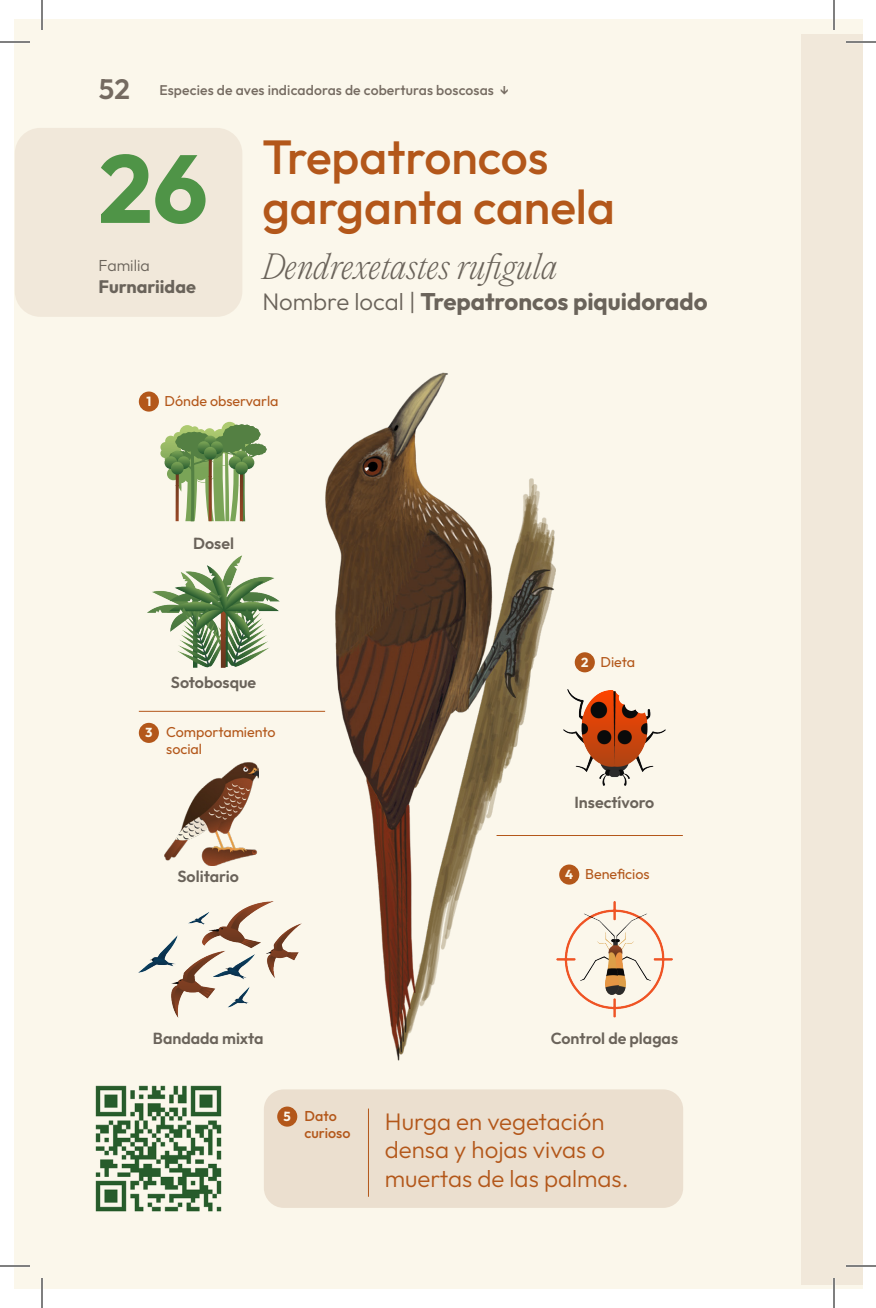
<style>
.page{position:relative;width:876px;height:1308px;background:#fff}
.page>*{position:absolute;margin:0;border:0;box-sizing:border-box;transform-origin:0 0}
.t1{font:700 96px "Outfit";color:#4f9447}
.t2{font:500 48px/50px "Outfit";color:#b3571a}
.t3{font:italic 200 32px "PP Editorial New";letter-spacing:.01em;color:#6a635a}
.t4{font:300 24px/28.8px "Outfit";color:#b3571a}
.t5{font:700 24px "Outfit";color:#6a635a}
.t6{font:700 18px "Outfit";color:#6a635a}
.t7{font:600 16px "Outfit";color:#6a635a}
.t8{font:300 16px "Outfit";color:#6a635a}
.t9{font:14.4px/17.2px "Outfit";color:#b3571a}
.t10{font:500 14.4px "Outfit";color:#b3571a}
.t11{font:500 14px "Outfit";letter-spacing:.01em;color:#756b61}
.t12{font:700 13px "Outfit";color:#fbf7eb}
.s1{font-weight:600;font-size:28px}
.s2{font-weight:300}
</style>
<div class="page">
<div style="left:15px;top:19px;width:847px;height:1270px;background:#fbf7eb"></div>
<div style="left:264px;top:1089px;width:419px;height:119px;background:#ebdfcf;border-radius:20px"></div>
<hr style="left:368px;top:1109px;width:1px;height:88px;background:#b3571a">
<div style="left:277px;top:1107px;width:20px;height:20px;background:#b3571a;border-radius:50%"></div>
<div style="left:575px;top:652px;width:20px;height:20px;background:#b3571a;border-radius:50%"></div>
<div style="left:559px;top:865px;width:20px;height:20px;background:#b3571a;border-radius:50%"></div>
<img style="left:563px;top:690px;width:103px;height:96px">
<img style="left:95px;top:1085px;width:127px;height:127px">
<div style="left:15px;top:128px;width:227px;height:189px;background:#f1e8da;border-radius:26px"></div>
<img style="left:325px;top:373px;width:230px;height:687px">
<div style="left:139px;top:392px;width:20px;height:20px;background:#b3571a;border-radius:50%"></div>
<svg style="left:160px;top:422px;width:107px;height:99px"></svg>
<hr style="left:139px;top:711px;width:186px;height:1px;background:#b3571a">
<hr style="left:497px;top:835px;width:186px;height:1px;background:#b3571a">
<div style="left:139px;top:723px;width:20px;height:20px;background:#b3571a;border-radius:50%"></div>
<div style="left:802px;top:34px;width:60px;height:1250px;background:#f1e8da"></div>
<img style="left:148px;top:555px;width:131px;height:112px">
<img style="left:164px;top:762px;width:94px;height:104px">
<img style="left:139px;top:902px;width:163px;height:116px">
<img style="left:556px;top:902px;width:117px;height:116px">
<hr style="left:0;top:41px;width:30px;height:2px;background:#fff">
<hr style="left:846px;top:41px;width:30px;height:2px;background:#fff">
<hr style="left:0;top:1265px;width:30px;height:2px;background:#fff">
<hr style="left:846px;top:1265px;width:30px;height:2px;background:#fff">
<hr style="left:41px;top:0;width:2px;height:30px;background:#fff">
<hr style="left:41px;top:1278px;width:2px;height:30px;background:#fff">
<hr style="left:833px;top:0;width:2px;height:30px;background:#fff">
<hr style="left:833px;top:1278px;width:2px;height:30px;background:#fff">
<hr style="left:0;top:42px;width:30px;height:1px;background:#000">
<hr style="left:846px;top:42px;width:30px;height:1px;background:#000">
<hr style="left:0;top:1266px;width:30px;height:1px;background:#000">
<hr style="left:846px;top:1266px;width:30px;height:1px;background:#000">
<hr style="left:42px;top:0;width:1px;height:30px;background:#000">
<hr style="left:42px;top:1278px;width:1px;height:30px;background:#000">
<hr style="left:834px;top:0;width:1px;height:30px;background:#000">
<hr style="left:834px;top:1278px;width:1px;height:30px;background:#000">
<p class="t11" style="left:99px;top:81px;width:412px"><span class="s1">52</span> Especies de aves indicadoras de coberturas boscosas ↓</p>
<p class="t1" style="left:99px;top:125px;width:111px">26</p>
<p class="t8" style="left:99px;top:256px;width:53px">Familia</p>
<p class="t6" style="left:99px;top:275px;width:99px">Furnariidae</p>
<p class="t2" style="left:262px;top:134px;width:354px">Trepatroncos garganta canela</p>
<p class="t3" style="left:262px;top:245px;width:296px">Dendrexetastes rufigula</p>
<p class="t5" style="left:262px;top:285px;width:447px"><span class="s2">Nombre local |</span> Trepatroncos piquidorado</p>
<p class="t12" style="left:146px;top:393px;width:6px">1</p>
<p class="t9" style="left:165px;top:393px;width:115px">Dónde observarla</p>
<p class="t7" style="left:193px;top:533px;width:42px">Dosel</p>
<p class="t12" style="left:145px;top:724px;width:9px">3</p>
<p class="t7" style="left:171px;top:672px;width:87px">Sotobosque</p>
<p class="t9" style="left:166px;top:724px;width:111px">Comportamiento social</p>
<p class="t7" style="left:178px;top:866px;width:63px">Solitario</p>
<p class="t12" style="left:581px;top:654px;width:9px">2</p>
<p class="t9" style="left:600px;top:653px;width:36px">Dieta</p>
<p class="t7" style="left:574px;top:792px;width:81px">Insectívoro</p>
<p class="t12" style="left:565px;top:866px;width:9px">4</p>
<p class="t9" style="left:585px;top:866px;width:66px">Beneficios</p>
<p class="t7" style="left:153px;top:1028px;width:112px">Bandada mixta</p>
<p class="t12" style="left:284px;top:1108px;width:9px">5</p>
<p class="t10" style="left:305px;top:1106px;width:34px">Dato</p>
<p class="t10" style="left:305px;top:1124px;width:47px">curioso</p>
<p class="t7" style="left:551px;top:1028px;width:129px">Control de plagas</p>
<p class="t4" style="left:385px;top:1107px;width:245px">Hurga en vegetación densa y hojas vivas o muertas de las palmas.</p>
</div>
